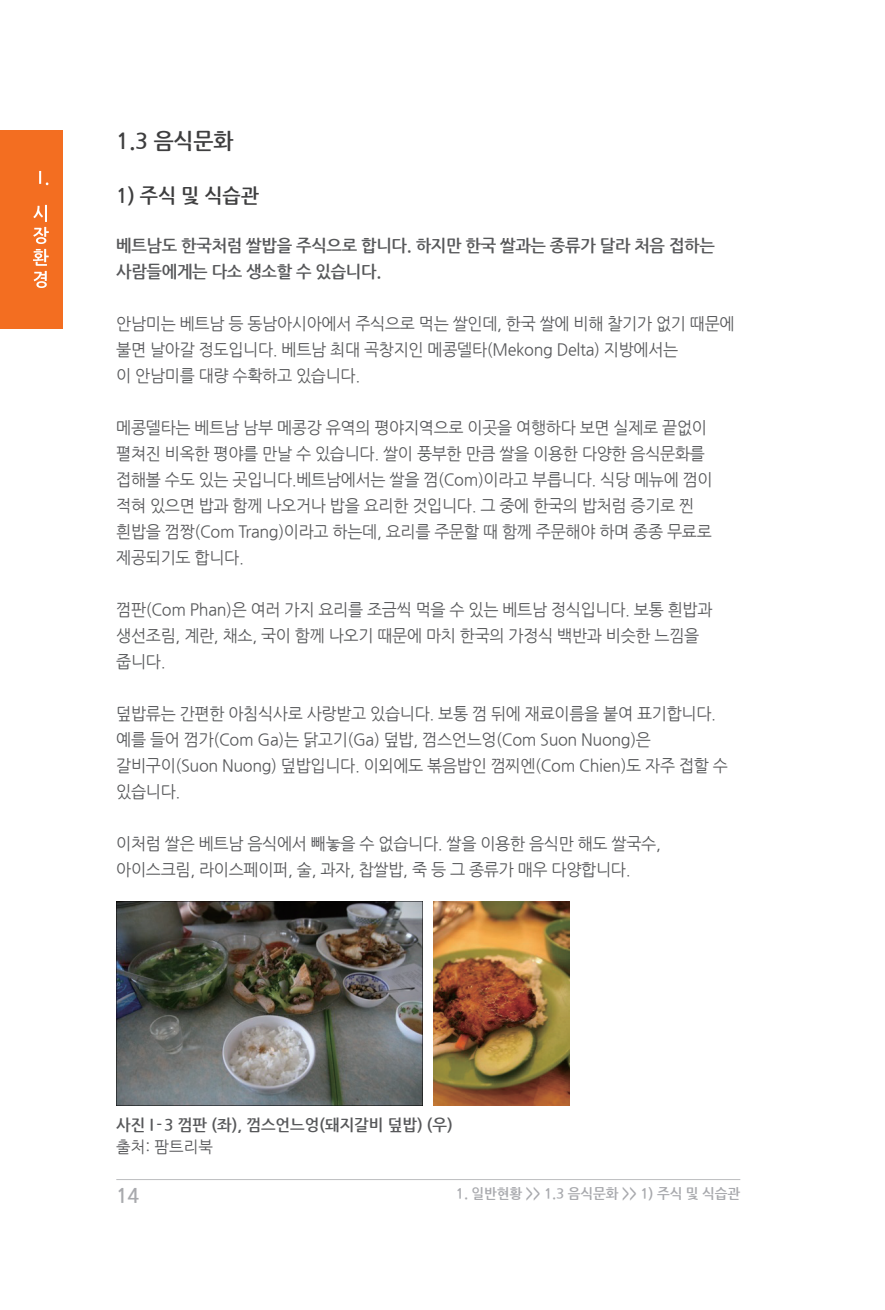
<style>
.page{position:relative;width:885px;height:1310px;background:#fff}
.page>*{position:absolute;margin:0;border:0;box-sizing:border-box;transform-origin:0 0}
._1_1{font:700 22px "Nanum Gothic";color:#3e3e3f}
._1{font:700 20px "Nanum Gothic";color:#3e3e3f}
.t1{font:700 20px "Nanum Gothic";color:#a8a9ad}
.본문강조{font:700 17px/26px "Nanum Gothic";letter-spacing:-.02em;color:#57585a}
.본문{font:16.6px/26px "Nanum Gothic";letter-spacing:-.02em;color:#57585a}
.사진제목{font:700 16px "Nanum Gothic";color:#57585a}
.사진제목-2{font:16px "Nanum Gothic";color:#57585a}
.위치선정_우{font:700 14px "Nanum Gothic";letter-spacing:-.01em;color:#a8a9ad}
</style>
<div class="page">
<hr style="left:116px;top:1179px;width:624px;height:1px;background:#bcbdc0">
<div style="left:0;top:130px;width:62px;height:199px;background:#f36e21"></div>
<svg style="left:39px;top:171px;width:9px;height:14px"></svg>
<svg style="left:33px;top:205px;width:16px;height:83px"></svg>
<img style="left:116px;top:901px;width:307px;height:205px">
<img style="left:434px;top:901px;width:135px;height:205px">
<p class="_1_1" style="left:116px;top:130px;width:119px">1.3 음식문화</p>
<p class="_1" style="left:116px;top:186px;width:144px">1) 주식 및 식습관</p>
<p class="본문강조" style="left:116px;top:233px;width:600px">베트남도 한국처럼 쌀밥을 주식으로 합니다. 하지만 한국 쌀과는 종류가 달라 처음 접하는 사람들에게는 다소 생소할 수 있습니다.</p>
<p class="본문" style="left:116px;top:311px;width:620px">안남미는 베트남 등 동남아시아에서 주식으로 먹는 쌀인데, 한국 쌀에 비해 찰기가 없기 때문에 불면 날아갈 정도입니다. 베트남 최대 곡창지인 메콩델타(Mekong Delta) 지방에서는</p>
<p class="본문" style="left:116px;top:363px;width:245px">이 안남미를 대량 수확하고 있습니다.</p>
<p class="본문" style="left:116px;top:415px;width:598px">메콩델타는 베트남 남부 메콩강 유역의 평야지역으로 이곳을 여행하다 보면 실제로 끝없이 펼쳐진 비옥한 평야를 만날 수 있습니다. 쌀이 풍부한 만큼 쌀을 이용한 다양한 음식문화를 접해볼 수도 있는 곳입니다.베트남에서는 쌀을 껌(Com)이라고 부릅니다. 식당 메뉴에 껌이 적혀 있으면 밥과 함께 나오거나 밥을 요리한 것입니다. 그 중에 한국의 밥처럼 증기로 찐 흰밥을 껌짱(Com Trang)이라고 하는데, 요리를 주문할 때 함께 주문해야 하며 종종 무료로 제공되기도 합니다.</p>
<p class="본문" style="left:116px;top:597px;width:597px">껌판(Com Phan)은 여러 가지 요리를 조금씩 먹을 수 있는 베트남 정식입니다. 보통 흰밥과 생선조림, 계란, 채소, 국이 함께 나오기 때문에 마치 한국의 가정식 백반과 비슷한 느낌을 줍니다.</p>
<p class="본문" style="left:116px;top:701px;width:613px">덮밥류는 간편한 아침식사로 사랑받고 있습니다. 보통 껌 뒤에 재료이름을 붙여 표기합니다. 예를 들어 껌가(Com Ga)는 닭고기(Ga) 덮밥, 껌스언느엉(Com Suon Nuong)은 갈비구이(Suon Nuong) 덮밥입니다. 이외에도 볶음밥인 껌찌엔(Com Chien)도 자주 접할 수 있습니다.</p>
<p class="본문" style="left:116px;top:831px;width:546px">이처럼 쌀은 베트남 음식에서 빼놓을 수 없습니다. 쌀을 이용한 음식만 해도 쌀국수, 아이스크림, 라이스페이퍼, 술, 과자, 찹쌀밥, 죽 등 그 종류가 매우 다양합니다.</p>
<p class="사진제목" style="left:116px;top:1116px;width:338px">사진 I - 3 껌판 (좌), 껌스언느엉(돼지갈비 덮밥) (우)</p>
<p class="사진제목-2" style="left:116px;top:1139px;width:98px">출처: 팜트리북</p>
<p class="t1" style="left:116px;top:1185px;width:25px">14</p>
<p class="위치선정_우" style="left:456px;top:1186px;width:286px">1. 일반현황 &gt;&gt; 1.3 음식문화 &gt;&gt; 1) 주식 및 식습관</p>
</div>
